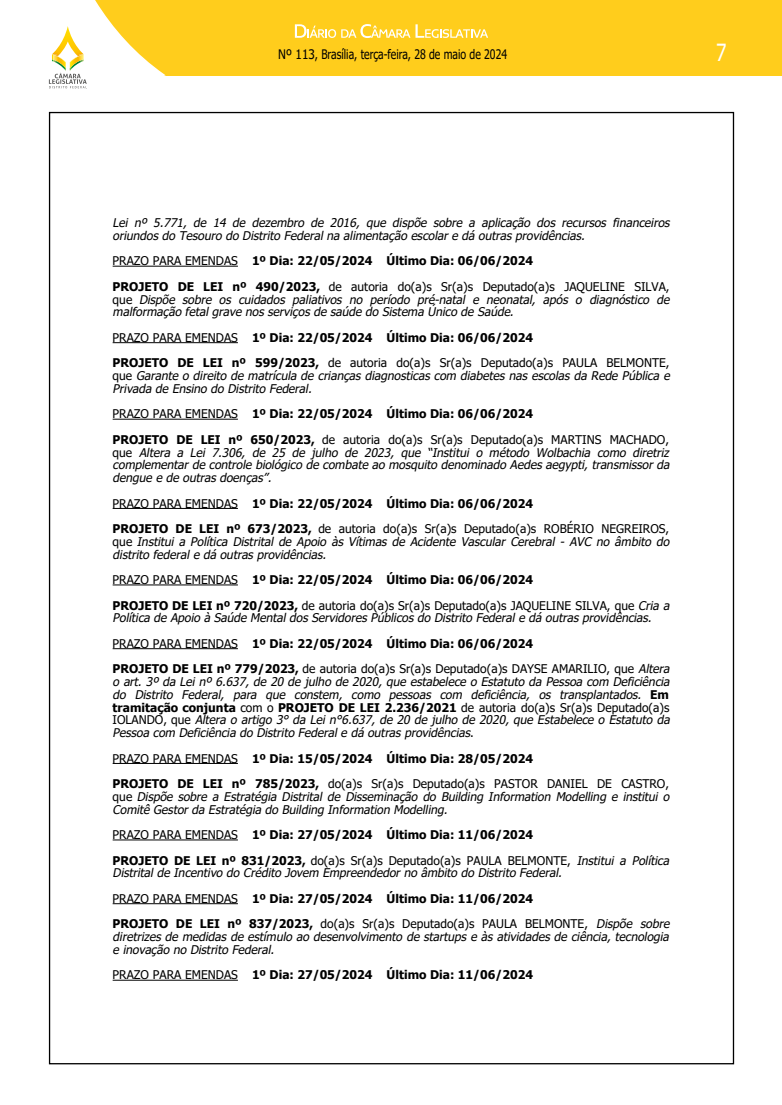
<style>
.page{position:relative;width:782px;height:1105px;background:#fff}
.page>*{position:absolute;margin:0;border:0;box-sizing:border-box;transform-origin:0 0}
.t1{font:23.6px "Tahoma";color:#fff;scale:.8 1}
.t2{font:13.1px "Tahoma";color:#000;scale:.9 1}
.t3{font:italic 12px/12.7px "Tahoma";color:#000}
.t4{font:12px/25.5px "Tahoma";color:#000}
.t5{font:700 12px/25.5px "Tahoma";color:#000}
.s1{font-weight:700}
.s2{font-style:normal}
.s3{font-style:italic}
.s4{font-weight:700;font-style:normal}
.s5{font-weight:400}
.s6{font-weight:400;font-style:italic}
</style>
<div class="page">
<div style="left:0;top:0;width:781px;height:75px;background:#ffcd1c"></div>
<svg style="left:0;top:0;width:165px;height:89px"></svg>
<svg style="left:295px;top:24px;width:193px;height:14px"></svg>
<hr style="left:113px;top:266px;width:125px;height:1px;background:#000">
<hr style="left:113px;top:342px;width:125px;height:1px;background:#000">
<hr style="left:113px;top:419px;width:125px;height:1px;background:#000">
<hr style="left:113px;top:508px;width:125px;height:1px;background:#000">
<hr style="left:113px;top:585px;width:125px;height:1px;background:#000">
<hr style="left:113px;top:648px;width:125px;height:1px;background:#000">
<hr style="left:113px;top:763px;width:125px;height:1px;background:#000">
<hr style="left:113px;top:840px;width:125px;height:1px;background:#000">
<hr style="left:113px;top:903px;width:125px;height:1px;background:#000">
<hr style="left:113px;top:980px;width:125px;height:1px;background:#000">
<p class="t2" style="left:278px;top:46px;width:256px">Nº 113, Brasília, terça-feira, 28 de maio de 2024</p>
<h1 class="t1" style="left:715px;top:36px;width:14px">7</h1>
<p class="t3" style="left:113px;top:217px;width:561px">Lei nº 5.771, de 14 de dezembro de 2016, que dispõe sobre a aplicação dos recursos financeiros oriundosdo Tesouro do Distrito Federalna alimentação escolare dá outrasprovidências.</p>
<p class="t4" style="left:113px;top:249px;width:558px">PRAZO PARA EMENDAS <span class="s1">1º Dia: 22/05/2024 Último Dia: 06/06/2024<br>PROJETO DE LEI nº 490/2023,</span> de autoria do(a)s Sr(a)s Deputado(a)s JAQUELINE SILVA,</p>
<p class="t3" style="left:113px;top:294px;width:561px"><span class="s2">q u e</span> Dispõe sobre os cuidados paliativos no período pré-natal e neonatal, após o diagnóstico de malformação fetalgrave nosserviçosde saúde do Sistema Único de Saúde.</p>
<p class="t4" style="left:113px;top:325px;width:558px">PRAZO PARA EMENDAS <span class="s1">1º Dia: 22/05/2024 Último Dia: 06/06/2024<br>PROJETO DE LEI nº 599/2023,</span> de autoria do(a)s Sr(a)s Deputado(a)s PAULA BELMONTE,</p>
<p class="t3" style="left:113px;top:370px;width:561px"><span class="s2">q u e</span> Garante o direito de matrícula de crianças diagnosticas com diabetes nas escolas da Rede Pública e<br>Privada de Ensino do Distrito Federal.</p>
<p class="t4" style="left:113px;top:402px;width:557px">PRAZO PARA EMENDAS <span class="s1">1º Dia: 22/05/2024 Último Dia: 06/06/2024<br>PROJETO DE LEI nº 650/2023,</span> de autoria do(a)s Sr(a)s Deputado(a)s MARTINS MACHADO,</p>
<p class="t3" style="left:113px;top:447px;width:561px;text-align:justify"><span class="s2">q u e</span> Altera a Lei 7.306, de 25 de j ulho de 2023, que “Institui o método Wolbachia como diretriz complementarde controle biológico de combate ao mosquito denominado Aedesaegypti,transmissorda dengue e de outrasdoenças”.</p>
<p class="t4" style="left:113px;top:491px;width:558px">PRAZO PARA EMENDAS <span class="s1">1º Dia: 22/05/2024 Último Dia: 06/06/2024<br>PROJETO DE LEI nº 673/2023,</span> de autoria do(a)s Sr(a)s Deputado(a)s ROBÉRIO NEGREIROS,</p>
<p class="t3" style="left:113px;top:536px;width:561px"><span class="s2">q u e</span> Institui a Política Distrital de Apoio às Vítimas de Acidente Vascular Cerebral - AVC no âmbito do distrito federale dá outrasprovidências.</p>
<p class="t4" style="left:113px;top:568px;width:561px">PRAZO PARA EMENDAS <span class="s1">1º Dia: 22/05/2024 Último Dia: 06/06/2024<br>PROJETO DE LEI nº 720/2023,</span> de autoria do(a)s Sr(a)s Deputado(a)s JAQUELINE SILVA, que <span class="s3">Cria a</span></p>
<p class="t3" style="left:113px;top:606px;width:561px;line-height:25.5px">Política de Apoio à Saúde MentaldosServidoresPúblicosdo Distrito Federale dá outrasprovidências.<br><span class="s2">PRAZO PARA EMENDAS</span> <span class="s4">1º Dia: 22/05/2024 Último Dia: 06/06/2024<br>PROJETO DE LEI nº 779/2023,</span> <span class="s2">de autoria do(a)s Sr(a)s Deputado(a)s DAYSE AMARILIO, que</span> Altera</p>
<p class="t3" style="left:113px;top:676px;width:561px">o art. 3º da Lei nº 6.637, de 20 de j ulho de 2020, que estabelece o Estatuto da Pessoa com Deficiência do Distrito Federal, para que constem, como pessoas com deficiência, os transplantados. <span class="s4">E m tramitação conjunta</span> <span class="s2">com o</span> <span class="s4">PROJETO DE LEI 2.236/2021</span> <span class="s2">de autoria do(a)s Sr(a)s Deputado(a)s I O L A N D O , q u e</span> Altera o artigo 3° da Lei n°6.637, de 20 de j ulho de 2020, que Estabelece o Estatuto da Pessoa com Deficiência do Distrito Federale dá outrasprovidências<span class="s2">.</span></p>
<p class="t4" style="left:113px;top:746px;width:557px">PRAZO PARA EMENDAS <span class="s1">1º Dia: 15/05/2024 Último Dia: 28/05/2024<br>PROJETO DE LEI nº 785/2023,</span> do(a)s Sr(a)s Deputado(a)s PASTOR DANIEL DE CASTRO,</p>
<p class="t3" style="left:113px;top:791px;width:561px"><span class="s2">q u e</span> Dispõe sobre a Estratégia Distrital de Disseminação do Building Information Modelling e institui o<br>Comitê Gestorda Estratégia do Building Information Modelling.</p>
<p class="t5" style="left:113px;top:823px;width:561px"><span class="s5">PRAZO PARA EMENDAS</span> 1º Dia: 27/05/2024 Último Dia: 11/06/2024<br>PROJETO DE LEI nº 831/2023, <span class="s5">do(a)s Sr(a)s Deputado(a)s PAULA BELMONTE,</span> <span class="s6">Institui a Política</span></p>
<p class="t3" style="left:113px;top:861px;width:561px;line-height:25.5px">Distritalde Incentivo do Crédito Jovem Empreendedorno âmbito do Distrito Federal.<br><span class="s2">PRAZO PARA EMENDAS</span> <span class="s4">1º Dia: 27/05/2024 Último Dia: 11/06/2024<br>PROJETO DE LEI nº 837/2023,</span> <span class="s2">do(a)s Sr(a)s Deputado(a)s PAULA BELMONTE,</span> Dispõe sobre</p>
<p class="t3" style="left:113px;top:931px;width:560px">diretrizes de medidas de estímulo ao desenvolvimento de startups e às atividades de ciência, tecnologia e inovação no Distrito Federal.</p>
<p class="t5" style="left:113px;top:963px;width:421px"><span class="s5">PRAZO PARA EMENDAS</span> 1º Dia: 27/05/2024 Último Dia: 11/06/2024</p>
</div>
